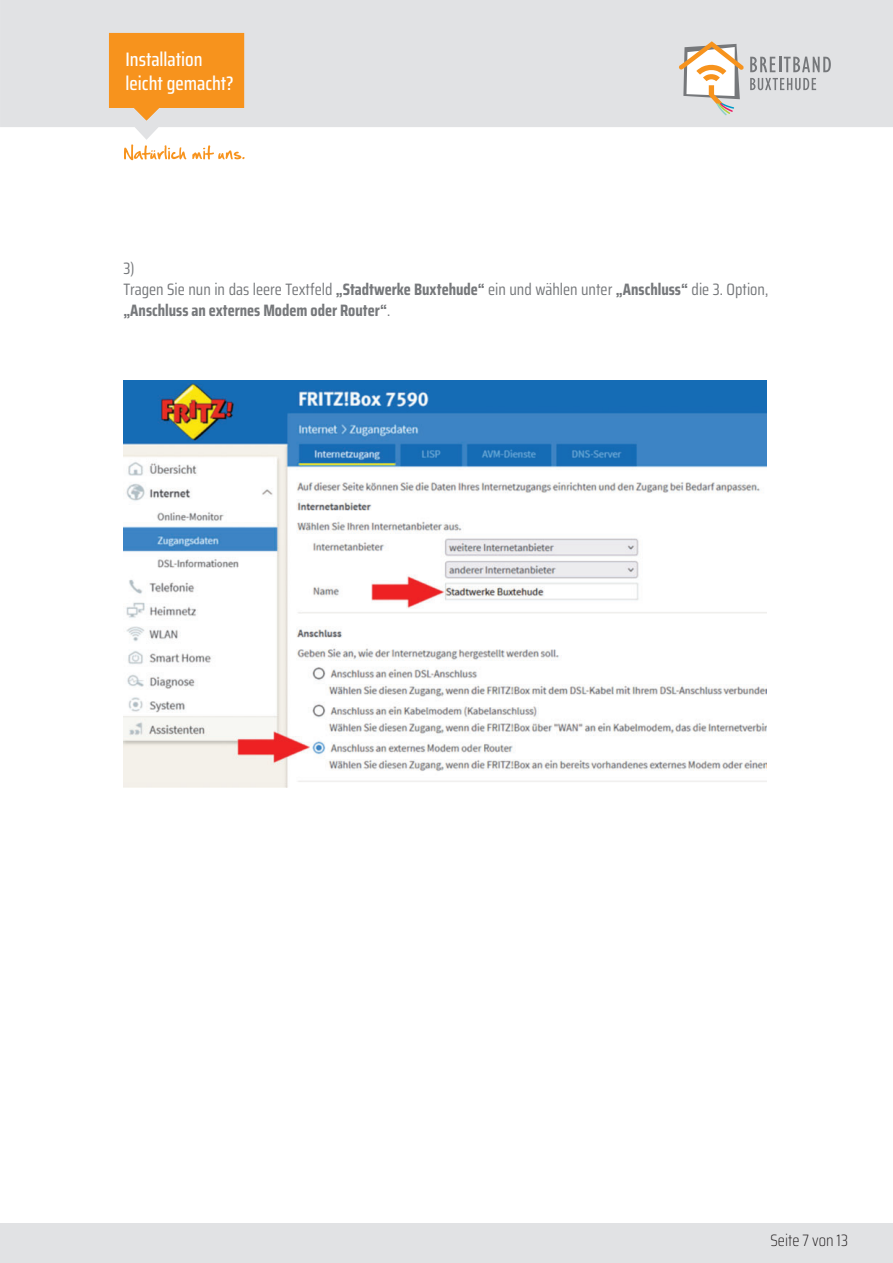
<style>
.page{position:relative;width:893px;height:1263px;background:#fff}
.page>*{position:absolute;margin:0;border:0;box-sizing:border-box;transform-origin:0 0}
.t1{font:500 19.8px/21.9px "Saira Condensed";color:#fff}
.t2{font:500 19.5px/24px "Saira Condensed";color:#fff}
.t3{font:700 16.5px/21px "Saira Condensed";color:#76787b}
.t4{font:200 16.5px "Saira Condensed";color:#231f20}
.s1{font-weight:400}
</style>
<div class="page">
<svg style="left:0;top:0;width:892px;height:140px;background:#e4e4e6"></svg>
<svg style="left:750px;top:57px;width:80px;height:15px"></svg>
<svg style="left:750px;top:78px;width:66px;height:12px"></svg>
<svg style="left:678px;top:41px;width:66px;height:74px"></svg>
<svg style="left:124px;top:144px;width:62px;height:16px"></svg>
<svg style="left:192px;top:145px;width:52px;height:15px"></svg>
<div style="left:0;top:1223px;width:892px;height:40px;background:#e1e2e4"></div>
<svg style="left:109px;top:33px;width:135px;height:88px;background:#f49d37"></svg>
<img style="left:123px;top:380px;width:643px;height:407px">
<p class="t2" style="left:125px;top:47px;width:110px">Installation leicht gemacht?</p>
<p class="t1" style="left:124px;top:49px;width:80px">Immer gut informiert?</p>
<p class="t3" style="left:123px;top:259px;width:646px"><span class="s1">3)<br>Tragen Sie nun in das leere Textfeld</span> „Stadtwerke Buxtehude“ <span class="s1">ein und wählen unter</span> „Anschluss“ <span class="s1">die 3. Option, </span>„Anschluss an externes Modem oder Router“<span class="s1">.</span></p>
<p class="t4" style="left:770px;top:1230px;width:79px">Seite 7 von 13</p>
</div>
